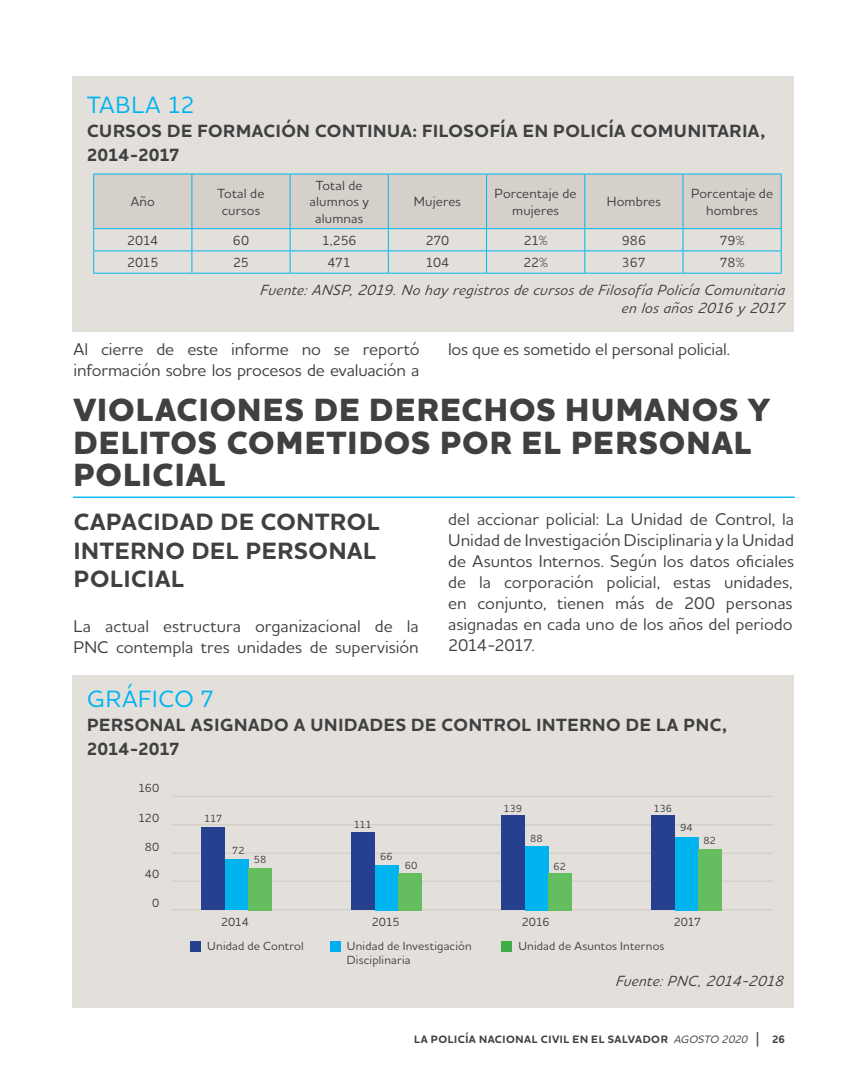
<style>
.page{position:relative;width:866px;height:1080px;background:#fff}
.page>*{position:absolute;margin:0;border:0;box-sizing:border-box;transform-origin:0 0}
.t1{font:800 32.7px/32.7px "Houschka Alt Pro";letter-spacing:.03em;color:#404041}
.t2{font:700 24px/28.8px "Houschka Alt Pro";letter-spacing:.03em;color:#404041}
.t3{font:500 24px "Houschka Alt Pro";letter-spacing:.035em;color:#00b5ef}
.t4{font:700 18px/24px "Houschka Alt Pro";letter-spacing:.03em;color:#404041}
.t5{font:500 17.25px/21px "Houschka Alt Pro";letter-spacing:-.005em;color:#404041}
.t6{font:italic 500 15px/18px "Houschka Alt Pro";letter-spacing:.025em;color:#404041;text-align:right}
.t7{font:500 13.5px/16.2px "Houschka Alt Pro";letter-spacing:.01em;color:#404041;text-align:center}
.t8{font:500 12px/14.4px "Houschka Alt Pro";letter-spacing:.015em;color:#404041}
.t9{font:700 10.95px "Houschka Alt Pro";letter-spacing:.05em;color:#404041}
.t10{font:500 10.5px "Houschka Alt Pro";letter-spacing:-.01em;color:#404041}
.s1{font-weight:500;font-style:italic}
.s2{font-weight:500;font-size:16.35px}
</style>
<div class="page">
<div style="left:72px;top:675px;width:721px;height:333px;background:#e3e0dc"></div>
<hr style="left:171px;top:853px;width:601px;height:1px;background:#d5d0ca">
<hr style="left:171px;top:880px;width:601px;height:2px;background:#d5d0ca">
<hr style="left:171px;top:909px;width:601px;height:1px;background:#d5d0ca">
<hr style="left:171px;top:824px;width:601px;height:2px;background:#d5d0ca">
<hr style="left:171px;top:796px;width:601px;height:1px;background:#d5d0ca">
<div style="left:72px;top:76px;width:721px;height:256px;background:#e3e0dc"></div>
<div style="left:94px;top:175px;width:686px;height:53px;background:#d5d0ca"></div>
<hr style="left:93px;top:174px;width:99px;height:1px;background:#00b5ef">
<hr style="left:93px;top:174px;width:1px;height:54px;background:#00b5ef">
<hr style="left:192px;top:174px;width:98px;height:1px;background:#00b5ef">
<hr style="left:191px;top:174px;width:1px;height:54px;background:#00b5ef">
<hr style="left:290px;top:174px;width:98px;height:1px;background:#00b5ef">
<hr style="left:290px;top:174px;width:1px;height:54px;background:#00b5ef">
<hr style="left:388px;top:174px;width:98px;height:1px;background:#00b5ef">
<hr style="left:388px;top:174px;width:1px;height:54px;background:#00b5ef">
<hr style="left:486px;top:174px;width:98px;height:1px;background:#00b5ef">
<hr style="left:486px;top:174px;width:1px;height:54px;background:#00b5ef">
<hr style="left:584px;top:174px;width:98px;height:1px;background:#00b5ef">
<hr style="left:584px;top:174px;width:1px;height:54px;background:#00b5ef">
<hr style="left:682px;top:174px;width:99px;height:1px;background:#00b5ef">
<hr style="left:682px;top:174px;width:1px;height:54px;background:#00b5ef">
<hr style="left:93px;top:251px;width:99px;height:1px;background:#00b5ef">
<hr style="left:192px;top:251px;width:98px;height:1px;background:#00b5ef">
<svg style="left:191px;top:229px;width:1px;height:44px"></svg>
<hr style="left:290px;top:251px;width:98px;height:1px;background:#00b5ef">
<svg style="left:290px;top:229px;width:1px;height:44px"></svg>
<hr style="left:388px;top:251px;width:98px;height:1px;background:#00b5ef">
<svg style="left:388px;top:229px;width:1px;height:44px"></svg>
<hr style="left:486px;top:251px;width:98px;height:1px;background:#00b5ef">
<svg style="left:486px;top:229px;width:1px;height:44px"></svg>
<hr style="left:584px;top:251px;width:98px;height:1px;background:#00b5ef">
<svg style="left:584px;top:229px;width:1px;height:44px"></svg>
<hr style="left:682px;top:251px;width:99px;height:1px;background:#00b5ef">
<svg style="left:682px;top:229px;width:1px;height:44px"></svg>
<hr style="left:93px;top:273px;width:99px;height:1px;background:#00b5ef">
<hr style="left:192px;top:273px;width:98px;height:1px;background:#00b5ef">
<hr style="left:290px;top:273px;width:98px;height:1px;background:#00b5ef">
<hr style="left:388px;top:273px;width:98px;height:1px;background:#00b5ef">
<hr style="left:486px;top:273px;width:98px;height:1px;background:#00b5ef">
<hr style="left:584px;top:273px;width:98px;height:1px;background:#00b5ef">
<hr style="left:682px;top:273px;width:99px;height:1px;background:#00b5ef">
<hr style="left:93px;top:228px;width:99px;height:1px;background:#00b5ef">
<hr style="left:192px;top:228px;width:98px;height:1px;background:#00b5ef">
<hr style="left:290px;top:228px;width:98px;height:1px;background:#00b5ef">
<hr style="left:388px;top:228px;width:98px;height:1px;background:#00b5ef">
<hr style="left:486px;top:228px;width:98px;height:1px;background:#00b5ef">
<hr style="left:584px;top:228px;width:98px;height:1px;background:#00b5ef">
<hr style="left:682px;top:228px;width:99px;height:1px;background:#00b5ef">
<svg style="left:93px;top:229px;width:1px;height:44px"></svg>
<svg style="left:780px;top:229px;width:1px;height:44px"></svg>
<hr style="left:780px;top:174px;width:1px;height:54px;background:#00adef">
<hr style="left:73px;top:497px;width:721px;height:1px;background:#00b5ef">
<div style="left:201px;top:828px;width:24px;height:82px;background:#24408e"></div>
<div style="left:225px;top:859px;width:24px;height:51px;background:#00b5ef"></div>
<div style="left:248px;top:868px;width:24px;height:42px;background:#64bd5f"></div>
<div style="left:351px;top:832px;width:24px;height:78px;background:#24408e"></div>
<div style="left:375px;top:865px;width:23px;height:45px;background:#00b5ef"></div>
<div style="left:398px;top:873px;width:24px;height:37px;background:#64bd5f"></div>
<div style="left:501px;top:816px;width:23px;height:94px;background:#24408e"></div>
<div style="left:524px;top:846px;width:24px;height:64px;background:#00b5ef"></div>
<div style="left:548px;top:873px;width:24px;height:37px;background:#64bd5f"></div>
<div style="left:651px;top:816px;width:23px;height:94px;background:#24408e"></div>
<div style="left:674px;top:837px;width:24px;height:73px;background:#00b5ef"></div>
<div style="left:698px;top:849px;width:24px;height:61px;background:#64bd5f"></div>
<div style="left:190px;top:941px;width:11px;height:10px;background:#24408e"></div>
<div style="left:330px;top:941px;width:10px;height:10px;background:#00adef"></div>
<div style="left:501px;top:941px;width:11px;height:10px;background:#40ad48"></div>
<h2 class="t3" style="left:87px;top:89px;width:109px">TABLA 12</h2>
<p class="t4" style="left:87px;top:118px;width:679px">CURSOS DE FORMACIÓN CONTINUA: FILOSOFÍA EN POLICÍA COMUNITARIA,<br>2014-2017</p>
<p class="t7" style="left:131px;top:193px;width:26px">Año</p>
<p class="t7" style="left:217px;top:185px;width:48px">Total de cursos</p>
<p class="t7" style="left:309px;top:177px;width:61px">Total de alumnos y alumnas</p>
<p class="t7" style="left:413px;top:193px;width:49px">Mujeres</p>
<p class="t7" style="left:494px;top:185px;width:84px">Porcentaje de mujeres</p>
<p class="t7" style="left:606px;top:193px;width:56px">Hombres</p>
<p class="t7" style="left:691px;top:185px;width:84px">Porcentaje de hombres</p>
<p class="t7" style="left:127px;top:232px;width:33px">2014</p>
<p class="t7" style="left:233px;top:232px;width:18px">60</p>
<p class="t7" style="left:321px;top:232px;width:37px">1,256</p>
<p class="t7" style="left:425px;top:232px;width:25px">270</p>
<p class="t7" style="left:523px;top:232px;width:26px">21%</p>
<p class="t7" style="left:621px;top:232px;width:26px">986</p>
<p class="t7" style="left:719px;top:232px;width:26px">79%</p>
<p class="t7" style="left:127px;top:254px;width:33px">2015</p>
<p class="t7" style="left:233px;top:254px;width:17px">25</p>
<p class="t7" style="left:327px;top:254px;width:25px">471</p>
<p class="t7" style="left:425px;top:254px;width:25px">104</p>
<p class="t7" style="left:523px;top:254px;width:26px">22%</p>
<p class="t7" style="left:621px;top:254px;width:25px">367</p>
<p class="t7" style="left:719px;top:254px;width:26px">78%</p>
<p class="t6" style="left:260px;top:282px;width:528px">Fuente: ANSP, 2019. No hay reg istros de cursos de Filosofía Policía Comunitaria en los años 2016 y 2017</p>
<p class="t5" style="left:74px;top:338px;width:347px">Al cierre de este informe no se reportó información sobre los procesos de evaluación a</p>
<p class="t5" style="left:448px;top:338px;width:283px">los que es sometido el personal policial.</p>
<h1 class="t1" style="left:73px;top:393px;width:698px">VIOLACIONES DE DERECHOS HUMANOS Y<br>DELITOS COMETIDOS POR EL PERSONAL<br>POLICIAL</h1>
<h2 class="t2" style="left:74px;top:507px;width:307px">CAPACIDAD DE CONTROL<br>INTERNO DEL PERSONAL<br>POLICIAL</h2>
<p class="t5" style="left:73px;top:616px;width:347px">La actual estructura organizacional de la<br>PNC contempla tres unidades de supervisión</p>
<p class="t5" style="left:448px;top:508px;width:347px;text-align:justify">del accionar policial: La Unidad de Control, la Unidad de Investigación Disciplinaria y la Unidad de Asuntos Internos. Según los datos oficiales de la corporación policial, estas unidades, en conjunto, tienen más de 200 personas asignadas en cada uno de los años del periodo 2014-2017.</p>
<h2 class="t3" style="left:87px;top:683px;width:129px">GRÁFICO 7</h2>
<p class="t4" style="left:87px;top:712px;width:641px">PERSONAL ASIGNADO A UNIDADES DE CONTROL INTERNO DE LA PNC,<br>2014-2017</p>
<p class="t8" style="left:138px;top:781px;width:23px">160</p>
<p class="t8" style="left:138px;top:810px;width:23px">120</p>
<p class="t8" style="left:145px;top:839px;width:16px">80</p>
<p class="t8" style="left:145px;top:866px;width:16px">40</p>
<p class="t8" style="left:152px;top:895px;width:9px">0</p>
<p class="t10" style="left:204px;top:812px;width:20px">117</p>
<p class="t10" style="left:232px;top:844px;width:14px">72</p>
<p class="t10" style="left:254px;top:853px;width:14px">58</p>
<p class="t10" style="left:353px;top:818px;width:20px">111</p>
<p class="t10" style="left:380px;top:850px;width:14px">66</p>
<p class="t10" style="left:503px;top:802px;width:20px">139</p>
<p class="t10" style="left:653px;top:802px;width:20px">136</p>
<p class="t10" style="left:530px;top:832px;width:14px">88</p>
<p class="t10" style="left:405px;top:859px;width:14px">60</p>
<p class="t10" style="left:553px;top:859px;width:14px">62</p>
<p class="t10" style="left:680px;top:821px;width:14px">94</p>
<p class="t10" style="left:703px;top:834px;width:14px">82</p>
<p class="t8" style="left:221px;top:914px;width:29px">2014</p>
<p class="t8" style="left:371px;top:914px;width:30px">2015</p>
<p class="t8" style="left:521px;top:914px;width:29px">2016</p>
<p class="t8" style="left:673px;top:914px;width:29px">2017</p>
<p class="t8" style="left:207px;top:938px;width:98px">Unidad de Control</p>
<p class="t8" style="left:347px;top:938px;width:126px">Unidad de Investigación<br>Disciplinaria</p>
<p class="t8" style="left:518px;top:938px;width:148px">Unidad de Asuntos Internos</p>
<p class="t6" style="left:615px;top:973px;width:172px">Fuente: PNC, 2014-2018</p>
<p class="t9" style="left:414px;top:1033px;width:372px">LA POLICÍA NACIONAL CIVIL EN EL SALVADOR <span class="s1">AGOSTO 2020</span> <span class="s2">|</span> 26</p>
</div>
